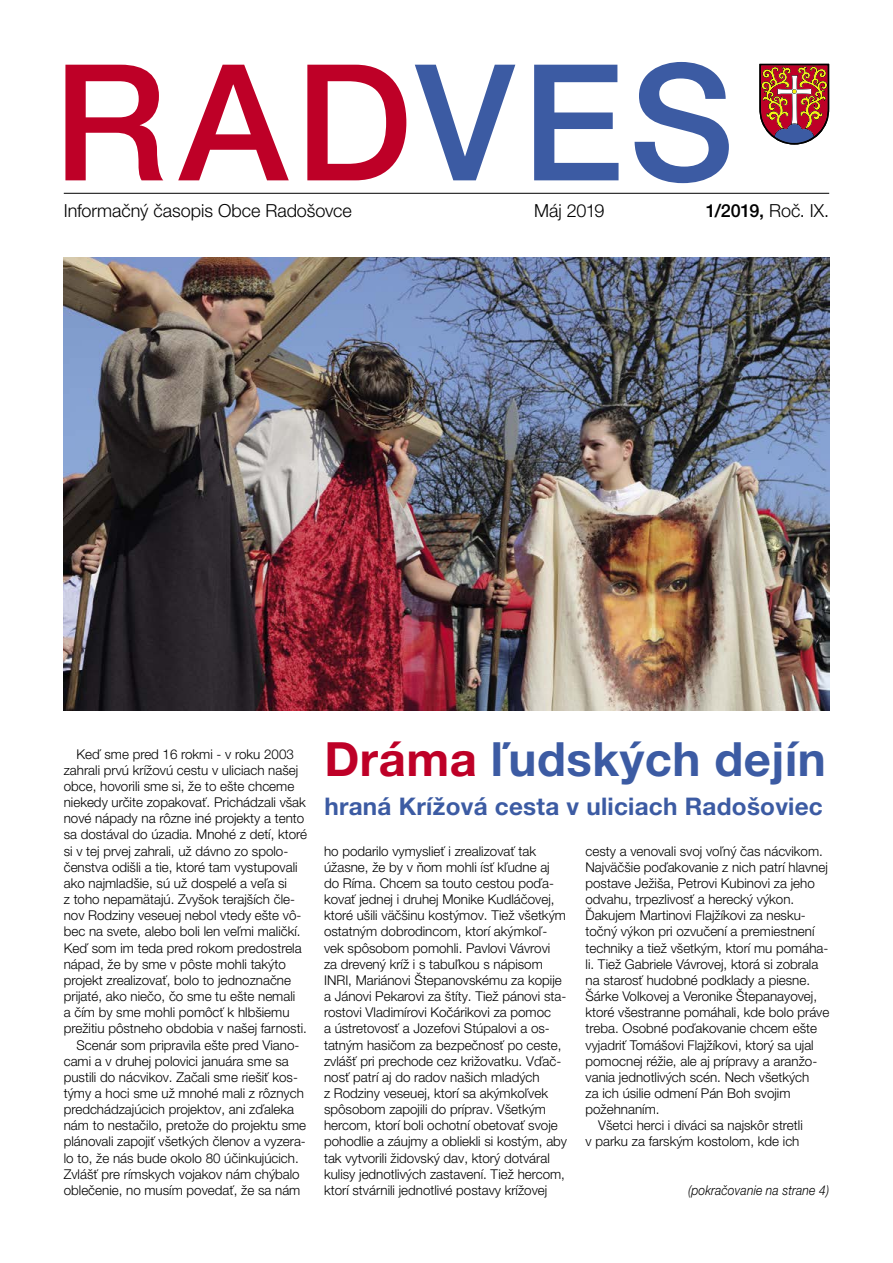
<style>
.page{position:relative;width:893px;height:1263px;background:#fff}
.page>*{position:absolute;margin:0;border:0;box-sizing:border-box;transform-origin:0 0}
.t1{font:500 162px "Helvetica Neue LT Pro";letter-spacing:.045em;color:#be0027}
.t2{font:700 47.25px "Helvetica Neue LT Pro";letter-spacing:.01em;color:#3c5ba3}
.t3{font:700 24.3px "Helvetica Neue LT Pro";letter-spacing:.01em;color:#3c5ba3}
.t4{font:300 18px "Helvetica Neue LT Pro";color:#000}
.t5{font:500 18px "Helvetica Neue LT Pro";color:#000}
.t6{font:300 13.5px/16.2px "Helvetica Neue LT Pro";color:#000}
.t7{font:italic 300 13.5px "Helvetica Neue LT Pro";letter-spacing:.01em;color:#000;scale:.9 1}
.s1{color:#3c5ba3}
.s2{font-weight:300}
.s3{color:#be0027}
</style>
<div class="page">
<hr style="left:64px;top:193px;width:765px;height:1px;background:#000">
<img style="left:64px;top:258px;width:765px;height:452px">
<svg style="left:759px;top:64px;width:70px;height:81px;background:#a6574d"></svg>
<h1 class="t1" style="left:53px;top:25px;width:683px">RAD<span class="s1">VES</span></h1>
<h3 class="t4" style="left:64px;top:200px;width:290px">Informačný časopis Obce Radošovce</h3>
<h3 class="t4" style="left:534px;top:200px;width:72px">Máj 2019</h3>
<h3 class="t5" style="left:706px;top:200px;width:125px">1/2019, <span class="s2">Roč. IX.</span></h3>
<p class="t6" style="left:77px;top:745px;width:219px">Keď sme pred 16 rokmi - v roku 2003</p>
<p class="t6" style="left:64px;top:762px;width:236px">zahrali prvú krížovú cestu v uliciach našej</p>
<p class="t6" style="left:64px;top:778px;width:232px">obce, hovorili sme si, že to ešte chceme</p>
<p class="t6" style="left:64px;top:794px;width:244px">niekedy určite zopakovať. Prichádzali však</p>
<p class="t6" style="left:64px;top:810px;width:242px">nové nápady na rôzne iné projekty a tento</p>
<p class="t6" style="left:64px;top:826px;width:245px">sa dostával do úzadia. Mnohé z detí, ktoré</p>
<p class="t6" style="left:64px;top:842px;width:226px">si v tej prvej zahrali, už dávno zo spolo-</p>
<p class="t6" style="left:64px;top:858px;width:235px">čenstva odišli a tie, ktoré tam vystupovali</p>
<p class="t6" style="left:64px;top:875px;width:225px">ako najmladšie, sú už dospelé a veľa si</p>
<p class="t6" style="left:64px;top:891px;width:233px">z toho nepamätajú. Zvyšok terajších čle-</p>
<p class="t6" style="left:64px;top:907px;width:239px">nov Rodziny veseuej nebol vtedy ešte vô-</p>
<p class="t6" style="left:64px;top:923px;width:238px">bec na svete, alebo boli len veľmi maličkí.</p>
<p class="t6" style="left:64px;top:939px;width:239px">Keď som im teda pred rokom predostrela</p>
<p class="t6" style="left:64px;top:955px;width:224px">nápad, že by sme v pôste mohli takýto</p>
<p class="t6" style="left:64px;top:972px;width:229px">projekt zrealizovať, bolo to jednoznačne</p>
<p class="t6" style="left:64px;top:988px;width:233px">prijaté, ako niečo, čo sme tu ešte nemali</p>
<p class="t6" style="left:64px;top:1004px;width:227px">a čím by sme mohli pomôcť k hlbšiemu</p>
<p class="t6" style="left:64px;top:1020px;width:245px">prežitiu pôstneho obdobia v našej farnosti.</p>
<p class="t6" style="left:77px;top:1036px;width:224px">Scenár som pripravila ešte pred Viano-</p>
<p class="t6" style="left:64px;top:1052px;width:227px">cami a v druhej polovici januára sme sa</p>
<p class="t6" style="left:64px;top:1069px;width:236px">pustili do nácvikov. Začali sme riešiť kos-</p>
<p class="t6" style="left:64px;top:1085px;width:242px">týmy a hoci sme už mnohé mali z rôznych</p>
<p class="t6" style="left:64px;top:1101px;width:232px">predchádzajúcich projektov, ani zďaleka</p>
<p class="t6" style="left:64px;top:1117px;width:244px">nám to nestačilo, pretože do projektu sme</p>
<p class="t6" style="left:64px;top:1133px;width:244px">plánovali zapojiť všetkých členov a vyzera-</p>
<p class="t6" style="left:64px;top:1149px;width:236px">lo to, že nás bude okolo 80 účinkujúcich.</p>
<p class="t6" style="left:64px;top:1165px;width:237px">Zvlášť pre rímskych vojakov nám chýbalo</p>
<p class="t6" style="left:64px;top:1182px;width:238px">oblečenie, no musím povedať, že sa nám</p>
<h2 class="t2" style="left:324px;top:729px;width:503px"><span class="s3">Dráma</span> ľudských dejín</h2>
<h3 class="t3" style="left:324px;top:791px;width:500px">hraná Krížová cesta v uliciach Radošoviec</h3>
<p class="t6" style="left:324px;top:842px;width:245px">ho podarilo vymyslieť i zrealizovať tak úžasne, že by v ňom mohli ísť kľudne aj do Ríma. Chcem sa touto cestou poďa&shy;kovať jednej i druhej Monike Kudláčovej, ktoré ušili väčšinu kostýmov. Tiež všetkým ostatným dobrodincom, ktorí akýmkoľ&shy;vek spôsobom pomohli. Pavlovi Vávrovi<br>za drevený kríž i s tabuľkou s nápisom INRI, Mariánovi Štepanovskému za kopije a Jánovi Pekarovi za štíty. Tiež pánovi sta&shy;rostovi Vladimírovi Kočárikovi za pomoc<br>a ústretovosť a Jozefovi Stúpalovi a os&shy;tatným hasičom za bezpečnosť po ceste, zvlášť pri prechode cez križovatku. Vďač&shy;nosť patrí aj do radov našich mladých<br>z Rodziny veseuej, ktorí sa akýmkoľvek spôsobom zapojili do príprav. Všetkým hercom, ktorí boli ochotní obetovať svoje pohodlie a záujmy a obliekli si kostým, aby tak vytvorili židovský dav, ktorý dotváral kulisy jednotlivých zastavení. Tiež hercom, ktorí stvárnili jednotlivé postavy krížovej</p>
<p class="t6" style="left:585px;top:842px;width:239px">cesty a venovali svoj voľný čas nácvikom.</p>
<p class="t6" style="left:585px;top:858px;width:244px">Najväčšie poďakovanie z nich patrí hlavnej</p>
<p class="t6" style="left:585px;top:875px;width:231px">postave Ježiša, Petrovi Kubinovi za jeho</p>
<p class="t6" style="left:585px;top:891px;width:210px">odvahu, trpezlivosť a herecký výkon.</p>
<p class="t6" style="left:585px;top:907px;width:222px">Ďakujem Martinovi Flajžíkovi za nesku-</p>
<p class="t6" style="left:585px;top:923px;width:230px">točný výkon pri ozvučení a premiestnení</p>
<p class="t6" style="left:585px;top:939px;width:244px">techniky a tiež všetkým, ktorí mu pomáha-</p>
<p class="t6" style="left:585px;top:955px;width:234px">li. Tiež Gabriele Vávrovej, ktorá si zobrala</p>
<p class="t6" style="left:585px;top:972px;width:226px">na starosť hudobné podklady a piesne.</p>
<p class="t6" style="left:585px;top:988px;width:233px">Šárke Volkovej a Veronike Štepanayovej,</p>
<p class="t6" style="left:585px;top:1004px;width:245px">ktoré všestranne pomáhali, kde bolo práve</p>
<p class="t6" style="left:585px;top:1020px;width:233px">treba. Osobné poďakovanie chcem ešte</p>
<p class="t6" style="left:585px;top:1036px;width:230px">vyjadriť Tomášovi Flajžíkovi, ktorý sa ujal</p>
<p class="t6" style="left:585px;top:1052px;width:233px">pomocnej réžie, ale aj prípravy a aranžo-</p>
<p class="t6" style="left:585px;top:1069px;width:225px">vania jednotlivých scén. Nech všetkých</p>
<p class="t6" style="left:585px;top:1085px;width:206px">za ich úsilie odmení Pán Boh svojim</p>
<p class="t6" style="left:585px;top:1101px;width:76px">požehnaním.</p>
<p class="t6" style="left:598px;top:1117px;width:206px">Všetci herci i diváci sa najskôr stretli</p>
<p class="t6" style="left:585px;top:1133px;width:215px">v parku za farským kostolom, kde ich</p>
<p class="t7" style="left:688px;top:1182px;width:158px">(pokračovanie na strane 4)</p>
</div>
